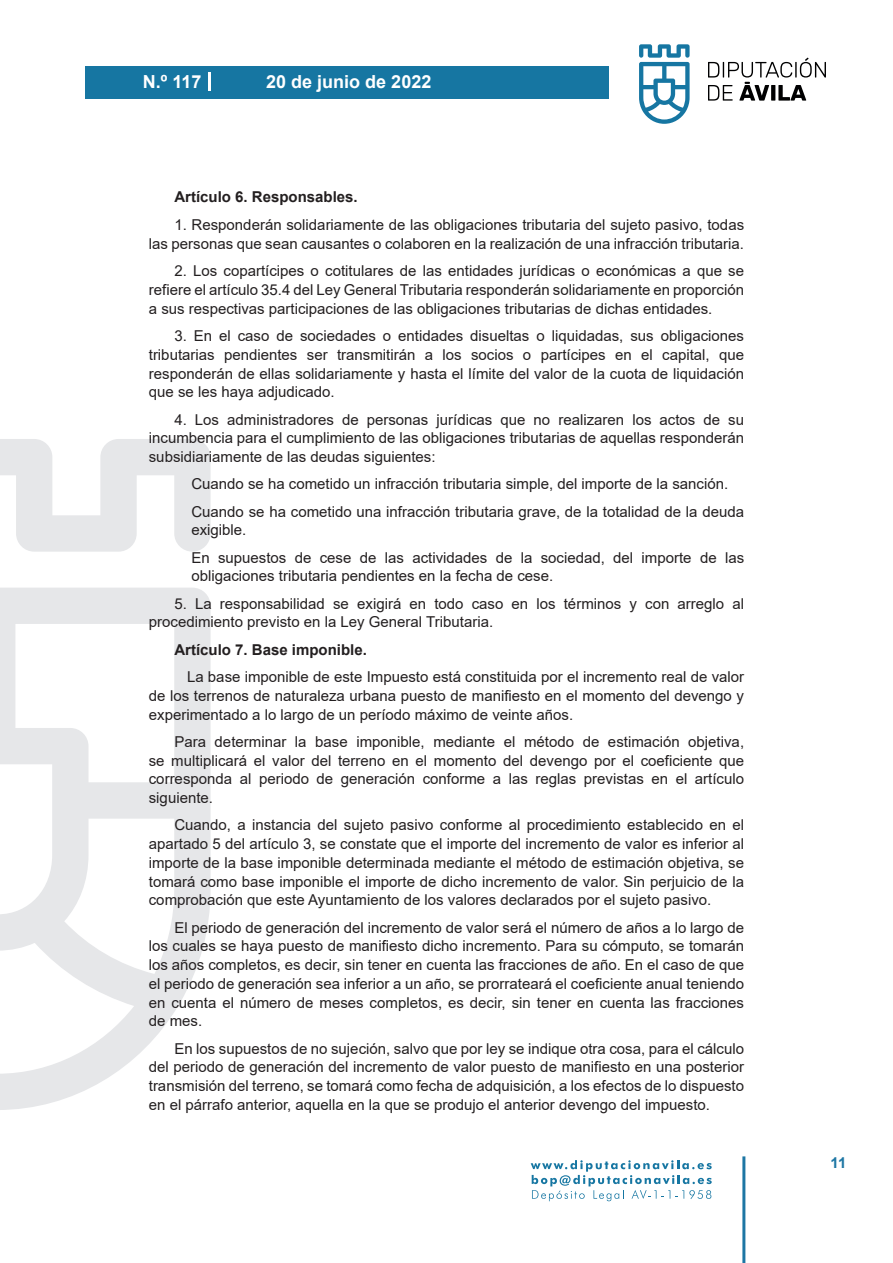
<style>
.page{position:relative;width:893px;height:1263px;background:#fff}
.page>*{position:absolute;margin:0;border:0;box-sizing:border-box;transform-origin:0 0}
.t1{font:700 18px "Arial";color:#fff}
.t2{font:15px/18.8px "Arial";color:#231f20;text-align:justify}
.t3{font:700 15px "Arial";color:#231f20}
.t4{font:700 15px "Arial";color:#1d76a4}
</style>
<div class="page">
<svg style="left:531px;top:1160px;width:181px;height:41px"></svg>
<div style="left:85px;top:66px;width:523px;height:33px;background:#1676a2"></div>
<svg style="left:639px;top:44px;width:51px;height:80px"></svg>
<svg style="left:708px;top:58px;width:118px;height:43px"></svg>
<hr style="left:742px;top:1156px;width:3px;height:107px;background:#1d76a4">
<svg style="left:208px;top:72px;width:2px;height:18px"></svg>
<svg style="left:0;top:439px;width:211px;height:671px"></svg>
<p class="t1" style="left:143px;top:69px;width:60px">N.º 117</p>
<p class="t1" style="left:266px;top:69px;width:167px">20 de junio de 2022</p>
<p class="t3" style="left:174px;top:186px;width:185px">Artículo 6. Responsables.</p>
<p class="t2" style="left:149px;top:216px;width:597px;text-align:right">1. Responderán solidariamente de las obligaciones tributaria del sujeto pasivo, todas<br>las personas que sean causantes o colaboren en la realización de una infracción tributaria.</p>
<p class="t2" style="left:149px;top:262px;width:597px;text-indent:26px">2. Los copartícipes o cotitulares de las entidades jurídicas o económicas a que se refiere el artículo 35.4 del Ley General Tributaria responderán solidariamente en proporción a sus respectivas participaciones de las obligaciones tributarias de dichas entidades.</p>
<p class="t2" style="left:149px;top:326px;width:597px;text-indent:26px">3. En el caso de sociedades o entidades disueltas o liquidadas, sus obligaciones tributarias pendientes ser transmitirán a los socios o partícipes en el capital, que responderán de ellas solidariamente y hasta el límite del valor de la cuota de liquidación que se les haya adjudicado.</p>
<p class="t2" style="left:149px;top:410px;width:597px;text-indent:26px">4. Los administradores de personas jurídicas que no realizaren los actos de su incumbencia para el cumplimiento de las obligaciones tributarias de aquellas responderán subsidiariamente de las deudas siguientes:</p>
<p class="t2" style="left:191px;top:470px;width:554px;line-height:27.3px">Cuando se ha cometido un infracción tributaria simple, del importe de la sanción.<br>Cuando se ha cometido una infracción tributaria grave, de la totalidad de la deuda</p>
<p class="t2" style="left:191px;top:516px;width:554px;line-height:27.3px">exigible.<br>En supuestos de cese de las actividades de la sociedad, del importe de las</p>
<p class="t2" style="left:191px;top:567px;width:363px">obligaciones tributaria pendientes en la fecha de cese.</p>
<p class="t2" style="left:149px;top:594px;width:597px;text-indent:26px">5. La responsabilidad se exigirá en todo caso en los términos y con arreglo al procedimiento previsto en la Ley General Tributaria.</p>
<p class="t3" style="left:174px;top:639px;width:194px">Artículo 7. Base imponible.</p>
<p class="t2" style="left:149px;top:667px;width:597px;text-indent:38px">La base imponible de este Impuesto está constituida por el incremento real de valor de los terrenos de naturaleza urbana puesto de manifiesto en el momento del devengo y experimentado a lo largo de un período máximo de veinte años.</p>
<p class="t2" style="left:149px;top:732px;width:597px;text-indent:26px">Para determinar la base imponible, mediante el método de estimación objetiva, se multiplicará el valor del terreno en el momento del devengo por el coeficiente que corresponda al periodo de generación conforme a las reglas previstas en el artículo siguiente.</p>
<p class="t2" style="left:149px;top:815px;width:597px;text-indent:26px">Cuando, a instancia del sujeto pasivo conforme al procedimiento establecido en el apartado 5 del artículo 3, se constate que el importe del incremento de valor es inferior al importe de la base imponible determinada mediante el método de estimación objetiva, se tomará como base imponible el importe de dicho incremento de valor. Sin perjuicio de la comprobación que este Ayuntamiento de los valores declarados por el sujeto pasivo.</p>
<p class="t2" style="left:149px;top:918px;width:597px;text-indent:26px">El periodo de generación del incremento de valor será el número de años a lo largo de los cuales se haya puesto de manifiesto dicho incremento. Para su cómputo, se tomarán los años completos, es decir, sin tener en cuenta las fracciones de año. En el caso de que el periodo de generación sea inferior a un año, se prorrateará el coeficiente anual teniendo en cuenta el número de meses completos, es decir, sin tener en cuenta las fracciones de mes.</p>
<p class="t2" style="left:149px;top:1039px;width:597px;text-indent:26px">En los supuestos de no sujeción, salvo que por ley se indique otra cosa, para el cálculo del periodo de generación del incremento de valor puesto de manifiesto en una posterior transmisión del terreno, se tomará como fecha de adquisición, a los efectos de lo dispuesto en el párrafo anterior, aquella en la que se produjo el anterior devengo del impuesto.</p>
<p class="t4" style="left:831px;top:1152px;width:17px">11</p>
</div>
